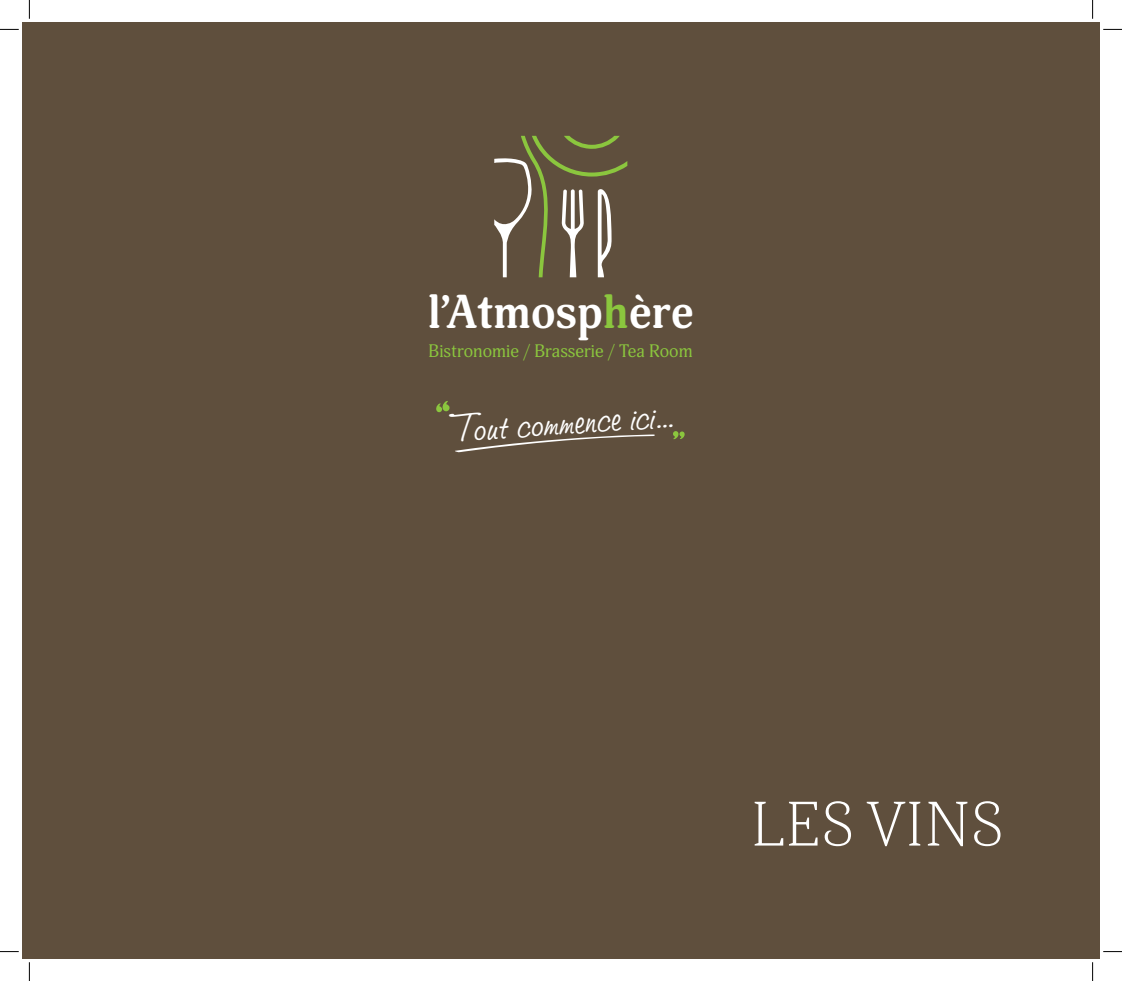
<style>
.page{position:relative;width:1122px;height:981px;background:#fff}
.page>*{position:absolute;margin:0;border:0;box-sizing:border-box;transform-origin:0 0}
.t1{font:62.5px "Haboro Serif Nor Lig";color:#fff}
.t2{font:700 47px "Adonis";color:#fff}
.t3{font:43.62px "AT Studio Script";color:#fff}
.t4{font:17.75px "Adonis";color:#8bc63e}
.s1{color:#8bc63e}
</style>
<div class="page">
<div style="left:22px;top:22px;width:1077px;height:936px;background:#5f4f3d"></div>
<svg style="left:455px;top:434px;width:200px;height:18px"></svg>
<svg style="left:673px;top:431px;width:12px;height:8px"></svg>
<svg style="left:436px;top:401px;width:14px;height:11px"></svg>
<svg style="left:494px;top:136px;width:133px;height:141px"></svg>
<svg style="left:0;top:29px;width:19px;height:1px"></svg>
<svg style="left:1103px;top:29px;width:19px;height:1px"></svg>
<svg style="left:29px;top:0;width:1px;height:19px"></svg>
<svg style="left:29px;top:962px;width:1px;height:18px"></svg>
<svg style="left:1092px;top:0;width:1px;height:19px"></svg>
<svg style="left:1092px;top:962px;width:1px;height:18px"></svg>
<h2 class="t2" style="left:428px;top:284px;width:267px">l’Atmosp<span class="s1">h</span>ère</h2>
<p class="t4" style="left:429px;top:340px;width:265px">Bistronomie / Brasserie / Tea Room</p>
<h3 class="t3" style="left:454px;top:405px;width:221px;rotate:-4deg">Tout commence ici…</h3>
<h1 class="t1" style="left:750px;top:785px;width:255px">LES VINS</h1>
</div>
